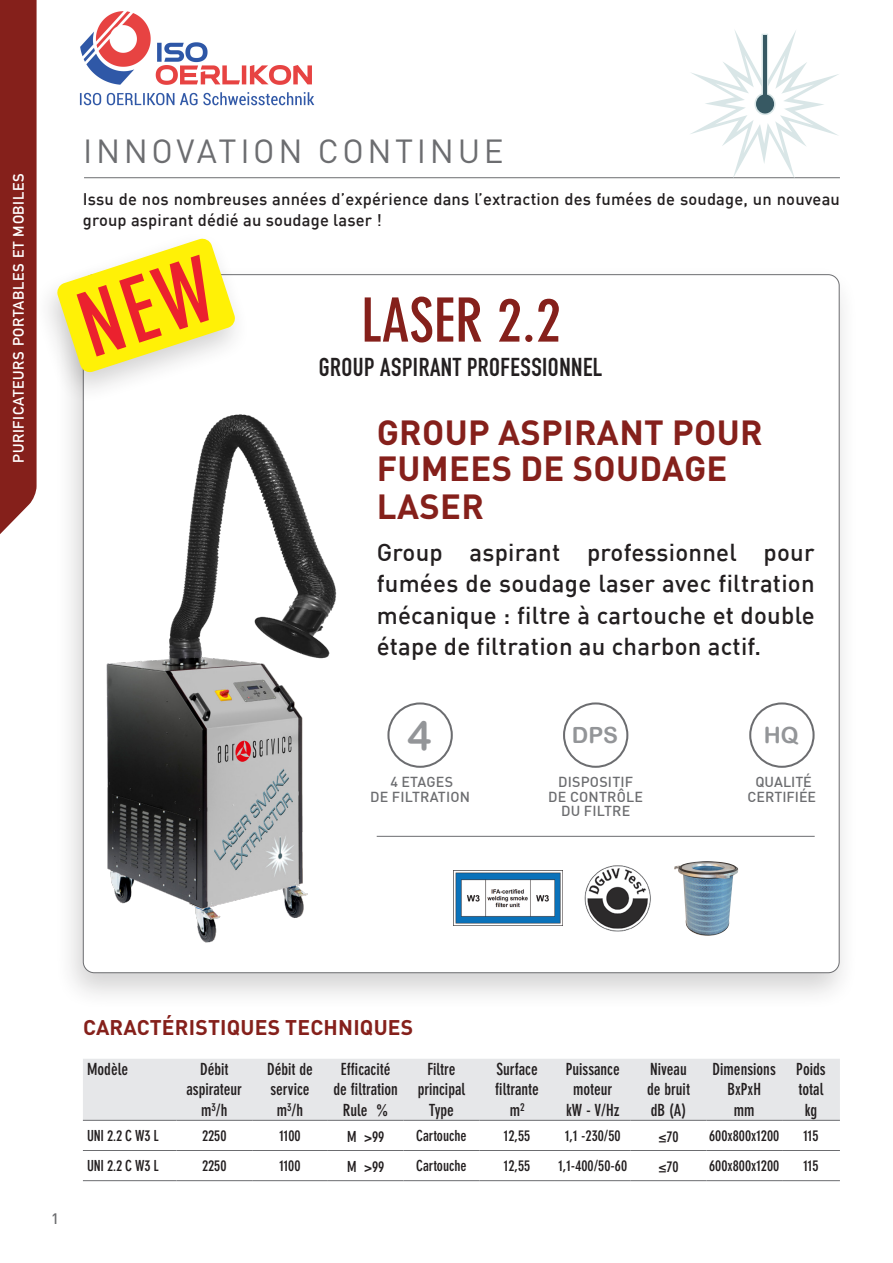
<style>
.page{position:relative;width:893px;height:1263px;background:#fff}
.page>*{position:absolute;margin:0;border:0;box-sizing:border-box;transform-origin:0 0}
.t1{font:700 condensed 60px "DIN Neuzeit Grotesk";color:#85201b}
.t2{font:40.65px "Arial Rounded MT Bold";color:#939598}
.t3{font:700 34.5px/36.9px "DIN Pro";letter-spacing:.01em;color:#85201b}
.t4{font:33px "DIN Pro";letter-spacing:.11em;color:#6c6d70}
.t5{font:25.5px "DIN Engschrift Alternate";letter-spacing:.02em;color:#231f20}
.t6{font:500 24px/31.5px "DIN";letter-spacing:.01em;color:#231f20;text-align:justify}
.t7{font:22.35px "Arial Rounded MT Bold";color:#939598}
.t8{font:700 21px "DIN Pro";letter-spacing:.01em;color:#85201b}
.t9{font:700 condensed 16.5px "DIN Neuzeit Grotesk";color:#231f20}
.t10{font:500 16.5px/21px "DIN";letter-spacing:.01em;color:#231f20}
.t11{font:700 condensed 15px "DIN Neuzeit Grotesk";color:#231f20}
.t12{font:15px "DIN Mittelschrift";letter-spacing:.05em;color:#fff}
.t13{font:500 15px "DIN Pro";color:#6c6d70}
.t14{font:500 14.25px/14.2px "DIN";letter-spacing:.015em;color:#6c6d70;text-align:center}
.s1{font-family:"Helvetica Neue";font-stretch:normal;font-size:13.5px}
</style>
<div class="page">
<div style="left:0;top:0;width:37px;height:534px;background:#85201b"></div>
<div style="left:83px;top:1059px;width:757px;height:61px;background:#e6e7e9"></div>
<hr style="left:83px;top:1120px;width:93px;height:1px;background:#6c6d70">
<hr style="left:176px;top:1120px;width:76px;height:1px;background:#6c6d70">
<hr style="left:252px;top:1120px;width:76px;height:1px;background:#6c6d70">
<hr style="left:328px;top:1120px;width:76px;height:1px;background:#6c6d70">
<hr style="left:404px;top:1120px;width:75px;height:1px;background:#6c6d70">
<hr style="left:479px;top:1120px;width:76px;height:1px;background:#6c6d70">
<hr style="left:555px;top:1120px;width:76px;height:1px;background:#6c6d70">
<hr style="left:631px;top:1120px;width:75px;height:1px;background:#6c6d70">
<hr style="left:706px;top:1120px;width:76px;height:1px;background:#6c6d70">
<hr style="left:782px;top:1120px;width:58px;height:1px;background:#6c6d70">
<hr style="left:83px;top:1150px;width:93px;height:1px;background:#6c6d70">
<hr style="left:176px;top:1150px;width:76px;height:1px;background:#6c6d70">
<hr style="left:252px;top:1150px;width:76px;height:1px;background:#6c6d70">
<hr style="left:328px;top:1150px;width:76px;height:1px;background:#6c6d70">
<hr style="left:404px;top:1150px;width:75px;height:1px;background:#6c6d70">
<hr style="left:479px;top:1150px;width:76px;height:1px;background:#6c6d70">
<hr style="left:555px;top:1150px;width:76px;height:1px;background:#6c6d70">
<hr style="left:631px;top:1150px;width:75px;height:1px;background:#6c6d70">
<hr style="left:706px;top:1150px;width:76px;height:1px;background:#6c6d70">
<hr style="left:782px;top:1150px;width:58px;height:1px;background:#6c6d70">
<hr style="left:83px;top:1180px;width:93px;height:1px;background:#6c6d70">
<hr style="left:176px;top:1180px;width:76px;height:1px;background:#6c6d70">
<hr style="left:252px;top:1180px;width:76px;height:1px;background:#6c6d70">
<hr style="left:328px;top:1180px;width:76px;height:1px;background:#6c6d70">
<hr style="left:404px;top:1180px;width:75px;height:1px;background:#6c6d70">
<hr style="left:479px;top:1180px;width:76px;height:1px;background:#6c6d70">
<hr style="left:555px;top:1180px;width:76px;height:1px;background:#6c6d70">
<hr style="left:631px;top:1180px;width:75px;height:1px;background:#6c6d70">
<hr style="left:706px;top:1180px;width:76px;height:1px;background:#6c6d70">
<hr style="left:782px;top:1180px;width:58px;height:1px;background:#6c6d70">
<div style="left:54px;top:264px;width:805px;height:747px;background:#231f20;opacity:.2"></div>
<div style="left:83px;top:275px;width:756px;height:698px;background:#fff;border-radius:11px"></div>
<img style="left:674px;top:861px;width:64px;height:75px">
<img style="left:584px;top:865px;width:67px;height:67px">
<img style="left:453px;top:870px;width:110px;height:56px">
<hr style="left:84px;top:177px;width:756px;height:1px;background:#6c6d70">
<div style="left:387px;top:702px;width:66px;height:66px;border:2px solid #6c6d70;border-radius:50%"></div>
<div style="left:563px;top:702px;width:65px;height:66px;border:2px solid #6c6d70;border-radius:50%"></div>
<div style="left:749px;top:702px;width:66px;height:66px;border:2px solid #6c6d70;border-radius:50%"></div>
<svg style="left:689px;top:30px;width:151px;height:149px"></svg>
<div style="left:755px;top:93px;width:20px;height:22px;background:#d9e6e7;border-radius:50%"></div>
<div style="left:755px;top:93px;width:20px;height:22px;border:1px solid #d9e6e7;border-radius:50%"></div>
<div style="left:762px;top:34px;width:6px;height:72px;border:1px solid #d9e6e7"></div>
<div style="left:756px;top:94px;width:18px;height:20px;background:#375963;border-radius:50%"></div>
<hr style="left:763px;top:36px;width:3px;height:69px;background:#375963">
<hr style="left:377px;top:836px;width:438px;height:1px;background:#6c6d70">
<div style="left:32px;top:230px;width:220px;height:176px;background:#231f20;opacity:.2"></div>
<img style="left:103px;top:390px;width:234px;height:553px">
<img style="left:80px;top:11px;width:235px;height:94px">
<svg style="left:56px;top:238px;width:180px;height:135px"></svg>
<p class="t12" style="left:10px;top:463px;width:291px;rotate:-90deg">PURIFICATEURS PORTABLES ET MOBILES</p>
<p class="t4" style="left:83px;top:129px;width:422px">INNOVATION CONTINUE</p>
<p class="t10" style="left:83px;top:188px;width:759px">Issu de nos nombreuses années d’expérience dans l’extraction des fumées de soudage, un nouveau group aspirant dédié au soudage laser !</p>
<p class="t1" style="left:361px;top:286px;width:201px">LASER 2.2</p>
<p class="t5" style="left:319px;top:353px;width:285px">GROUP ASPIRANT PROFESSIONNEL</p>
<p class="t3" style="left:377px;top:412px;width:387px">GROUP ASPIRANT POUR<br>FUMEES DE SOUDAGE<br>LASER</p>
<p class="t6" style="left:377px;top:535px;width:440px">Group aspirant professionnel pour fumées de soudage laser avec filtration mécanique : filtre à cartouche et double étape de filtration au charbon actif.</p>
<p class="t2" style="left:407px;top:711px;width:26px">4</p>
<p class="t14" style="left:390px;top:775px;width:64px">4 ETAGES</p>
<p class="t14" style="left:370px;top:789px;width:102px">DE FILTRATION</p>
<p class="t7" style="left:572px;top:722px;width:48px">DPS</p>
<p class="t14" style="left:558px;top:775px;width:76px">DISPOSITIF</p>
<p class="t14" style="left:548px;top:789px;width:96px">DE CONTRÔLE</p>
<p class="t14" style="left:561px;top:803px;width:71px">DU FILTRE</p>
<p class="t7" style="left:764px;top:722px;width:36px">HQ</p>
<p class="t14" style="left:748px;top:775px;width:70px">QUALITÉ<br>CERTIFIÉE</p>
<p class="t13" style="left:51px;top:1209px;width:9px">1</p>
<p class="t13" style="left:51px;top:1210px;width:9px">2</p>
<p class="t8" style="left:83px;top:1013px;width:332px">CARACTÉRISTIQUES TECHNIQUES</p>
<p class="t9" style="left:87px;top:1060px;width:42px">Modèle</p>
<p class="t9" style="left:200px;top:1060px;width:30px">Débit</p>
<p class="t9" style="left:186px;top:1080px;width:57px">aspirateur</p>
<p class="t9" style="left:341px;top:1060px;width:51px">Efficacité</p>
<p class="t9" style="left:333px;top:1080px;width:66px">de filtration</p>
<p class="t9" style="left:267px;top:1060px;width:47px">Débit de</p>
<p class="t9" style="left:270px;top:1080px;width:41px">service</p>
<p class="t9" style="left:427px;top:1060px;width:30px">Filtre</p>
<p class="t9" style="left:418px;top:1080px;width:49px">principal</p>
<p class="t9" style="left:496px;top:1060px;width:43px">Surface</p>
<p class="t9" style="left:495px;top:1080px;width:45px">filtrante</p>
<p class="t9" style="left:566px;top:1060px;width:56px">Puissance</p>
<p class="t9" style="left:573px;top:1080px;width:41px">moteur</p>
<p class="t9" style="left:650px;top:1060px;width:38px">Niveau</p>
<p class="t9" style="left:647px;top:1080px;width:44px">de bruit</p>
<p class="t9" style="left:713px;top:1060px;width:65px">Dimensions</p>
<p class="t9" style="left:727px;top:1080px;width:35px">BxPxH</p>
<p class="t9" style="left:796px;top:1060px;width:31px">Poids</p>
<p class="t9" style="left:799px;top:1080px;width:26px">total</p>
<p class="t9" style="left:201px;top:1101px;width:28px">m<sup>3</sup>/h</p>
<p class="t9" style="left:277px;top:1101px;width:28px">m<sup>3</sup>/h</p>
<p class="t9" style="left:343px;top:1101px;width:47px">Rule %</p>
<p class="t9" style="left:429px;top:1101px;width:27px">Type</p>
<p class="t9" style="left:510px;top:1101px;width:16px">m<sup>2</sup></p>
<p class="t9" style="left:566px;top:1101px;width:55px">kW - V/Hz</p>
<p class="t9" style="left:651px;top:1101px;width:37px">dB (A)</p>
<p class="t9" style="left:734px;top:1101px;width:22px">mm</p>
<p class="t9" style="left:805px;top:1101px;width:14px">kg</p>
<p class="t11" style="left:87px;top:1127px;width:73px">UNI 2.2 C W3 L</p>
<p class="t11" style="left:202px;top:1127px;width:26px">2250</p>
<p class="t11" style="left:279px;top:1127px;width:23px">1100</p>
<p class="t11" style="left:347px;top:1128px;width:39px">M <span class="s1">&gt;</span>99</p>
<p class="t11" style="left:416px;top:1127px;width:52px">Cartouche</p>
<p class="t11" style="left:504px;top:1127px;width:28px">12,55</p>
<p class="t11" style="left:565px;top:1127px;width:57px">1,1 -230/50</p>
<p class="t11" style="left:658px;top:1128px;width:22px"><span class="s1">≤</span>70</p>
<p class="t11" style="left:709px;top:1127px;width:72px">600x800x1200</p>
<p class="t11" style="left:803px;top:1127px;width:16px">115</p>
<p class="t11" style="left:87px;top:1157px;width:73px">UNI 2.2 C W3 L</p>
<p class="t11" style="left:202px;top:1157px;width:26px">2250</p>
<p class="t11" style="left:279px;top:1157px;width:23px">1100</p>
<p class="t11" style="left:347px;top:1158px;width:39px">M <span class="s1">&gt;</span>99</p>
<p class="t11" style="left:416px;top:1157px;width:52px">Cartouche</p>
<p class="t11" style="left:504px;top:1157px;width:28px">12,55</p>
<p class="t11" style="left:558px;top:1157px;width:70px">1,1-400/50-60</p>
<p class="t11" style="left:658px;top:1158px;width:22px"><span class="s1">≤</span>70</p>
<p class="t11" style="left:709px;top:1157px;width:72px">600x800x1200</p>
<p class="t11" style="left:803px;top:1157px;width:16px">115</p>
</div>
